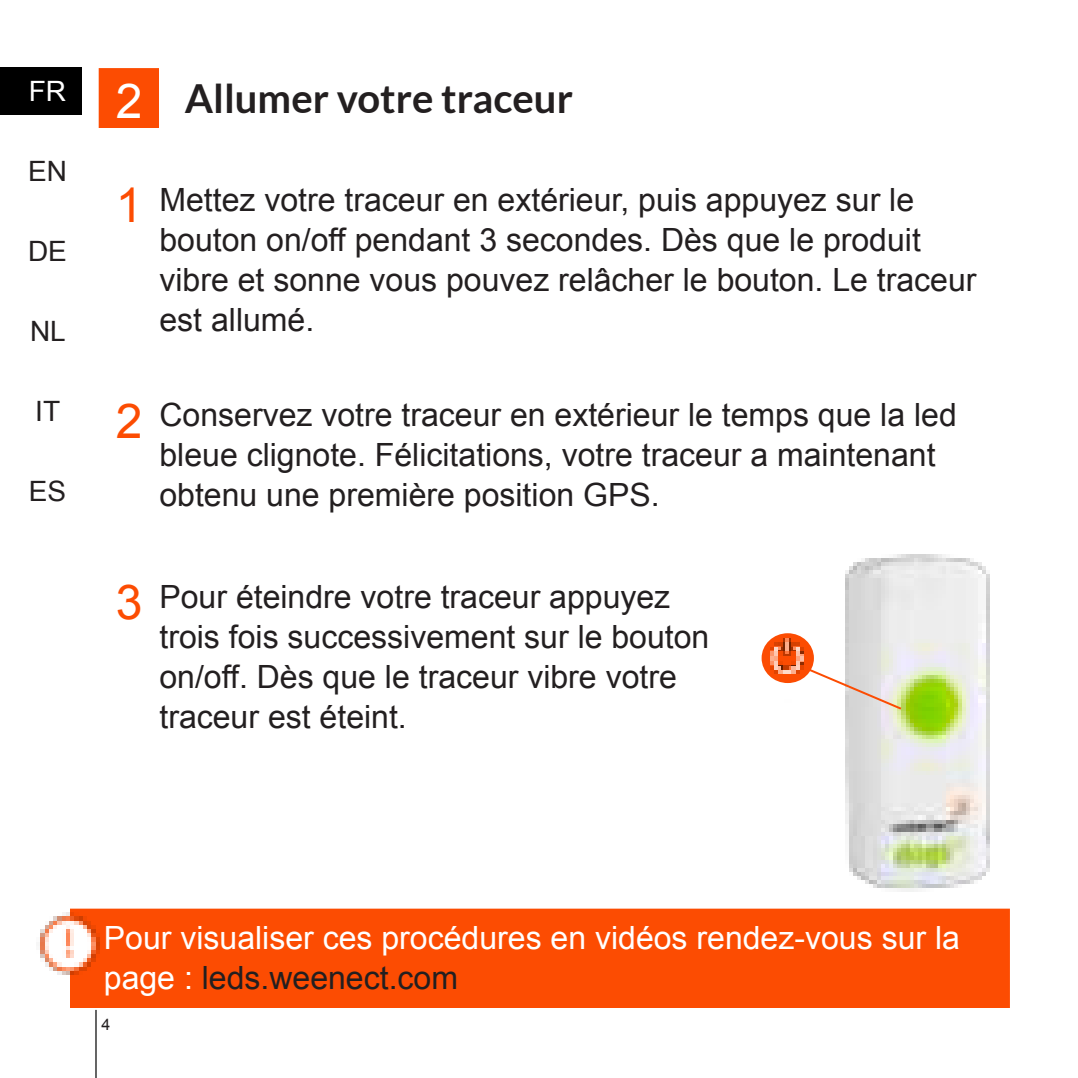
<style>
.page{position:relative;width:1078px;height:1078px;background:#fff}
.page>*{position:absolute;margin:0;border:0;box-sizing:border-box;transform-origin:0 0}
.t1{font:48px "Arial";color:#fc4c02}
.t2{font:48px "Arial";color:#fff}
.t3{font:700 40px "Lato";color:#231f20}
.t4{font:32px/40px "Arial";color:#231f20}
.t5{font:32px/40px "Arial";color:#fff}
.t6{font:28px "Arial";color:#231f20}
.t7{font:28px "Arial";color:#fff}
.t8{font:16px "Arial";color:#231f20}
.s1{font-size:48px;color:#fc4c02}
.s2{color:#231f20}
</style>
<div class="page">
<div style="left:0;top:67px;width:81px;height:48px;background:#000"></div>
<hr style="left:95px;top:1009px;width:2px;height:68px;background:#000">
<div style="left:101px;top:70px;width:56px;height:57px;background:#fc4c02"></div>
<div style="left:99px;top:68px;width:59px;height:59px;border:4px solid #fc4c02"></div>
<div style="left:70px;top:910px;width:937px;height:97px;background:#fc4c02"></div>
<div style="left:70px;top:908px;width:939px;height:99px;border:4px solid #fc4c02"></div>
<img style="left:756px;top:554px;width:254px;height:361px">
<svg style="left:804px;top:666px;width:99px;height:45px"></svg>
<div style="left:763px;top:635px;width:48px;height:46px;background:#fc4c02;border-radius:50%"></div>
<div style="left:761px;top:633px;width:52px;height:50px;border:4px solid #fc4c02;border-radius:50%"></div>
<img style="left:40px;top:908px;width:64px;height:68px">
<img style="left:769px;top:638px;width:34px;height:35px">
<p class="t7" style="left:29px;top:81px;width:39px">FR</p>
<p class="t6" style="left:28px;top:161px;width:40px">EN</p>
<p class="t6" style="left:28px;top:241px;width:40px">DE</p>
<p class="t6" style="left:30px;top:321px;width:37px">NL</p>
<p class="t6" style="left:35px;top:401px;width:26px">IT</p>
<p class="t6" style="left:29px;top:481px;width:39px">ES</p>
<h1 class="t2" style="left:116px;top:83px;width:28px">2</h1>
<p class="t3" style="left:185px;top:82px;width:389px">Allumer votre traceur</p>
<h1 class="t1" style="left:116px;top:187px;width:28px">1</h1>
<p class="t4" style="left:159px;top:182px;width:818px">Mettez votre traceur en extérieur, puis appuyez sur le bouton on/off pendant 3 secondes. Dès que le produit vibre et sonne vous pouvez relâcher le bouton. Le traceur est allumé.</p>
<p class="t4" style="left:159px;top:398px;width:798px;text-indent:-44px"><span class="s1">2</span> Conservez votre traceur en extérieur le temps que la led bleue clignote. Félicitations, votre traceur a maintenant obtenu une première position GPS.</p>
<p class="t4" style="left:159px;top:579px;width:551px;text-indent:-44px"><span class="s1">3</span> Pour éteindre votre traceur appuyez trois fois successivement sur le bouton on/off. Dès que le traceur vibre votre traceur est éteint.</p>
<p class="t5" style="left:104px;top:920px;width:857px">Pour visualiser ces procédures en vidéos rendez-vous sur la page : <span class="s2">leds.weenect.com</span></p>
<p class="t8" style="left:101px;top:1018px;width:10px">4</p>
</div>
